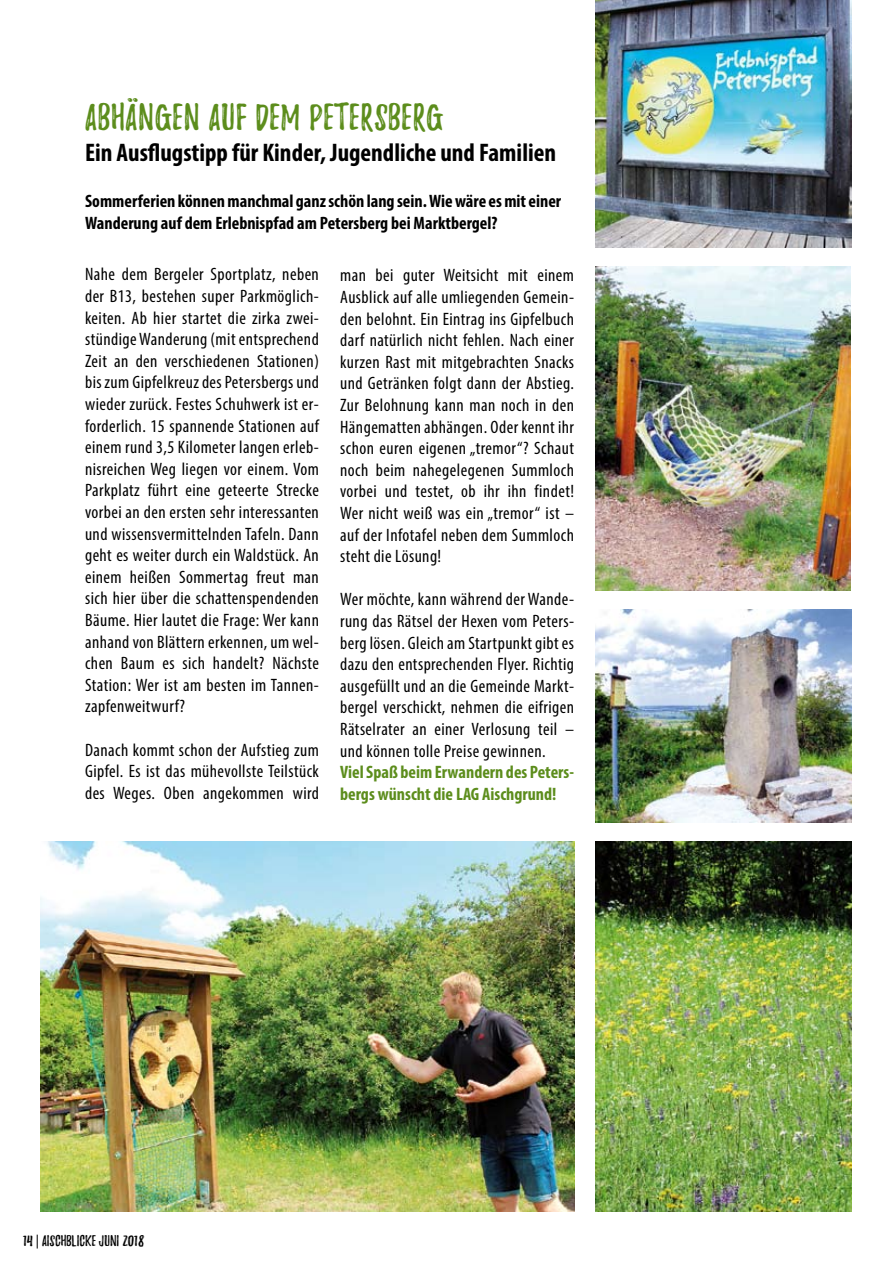
<style>
.page{position:relative;width:893px;height:1263px;background:#fff}
.page>*{position:absolute;margin:0;border:0;box-sizing:border-box;transform-origin:0 0}
.t1{font:33px "Playlist Caps";letter-spacing:.025em;color:#5c8d1c}
.t2{font:700 condensed 25.5px "Myriad Pro";color:#000}
.t3{font:22.5px "Playlist Caps";color:#5c8d1c}
.t4{font:condensed 18px/21.6px "Myriad Pro";letter-spacing:.025em;color:#000;text-align:justify}
.t5{font:700 condensed 18px/21.6px "Myriad Pro";color:#000}
.t6{font:700 condensed 18px/21.6px "Myriad Pro";color:#5c8d1c}
.t7{font:13.5px "Playlist Caps";color:#000}
</style>
<div class="page">
<img style="left:595px;top:841px;width:257px;height:371px">
<img style="left:595px;top:610px;width:257px;height:212px">
<img style="left:595px;top:266px;width:255px;height:324px">
<img style="left:595px;top:0;width:257px;height:247px">
<img style="left:40px;top:841px;width:534px;height:371px">
<svg style="left:37px;top:1234px;width:1px;height:14px"></svg>
<p class="t3" style="left:127px;top:82px;width:13px">..</p>
<h1 class="t1" style="left:85px;top:103px;width:360px">ABHANGEN AUF DEM PETERSBERG</h1>
<h2 class="t2" style="left:85px;top:137px;width:473px">Ein Ausflugstipp für Kinder, Jugendliche und Familien</h2>
<p class="t5" style="left:85px;top:190px;width:478px">Sommerferien können manchmal ganz schön lang sein. Wie wäre es mit einer<br>Wanderung auf dem Erlebnispfad am Petersberg bei Marktbergel?</p>
<p class="t4" style="left:85px;top:263px;width:235px">Nahe dem Bergeler Sportplatz, neben der B13, bestehen super Parkmöglich&shy;keiten. Ab hier startet die zirka zwei&shy;stündige Wanderung (mit entsprechend Zeit an den verschiedenen Stationen) bis zum Gipfelkreuz des Petersbergs und wieder zurück. Festes Schuhwerk ist er&shy;forderlich. 15 spannende Stationen auf einem rund 3,5 Kilometer langen erleb&shy;nisreichen Weg liegen vor einem. Vom Parkplatz führt eine geteerte Strecke vorbei an den ersten sehr interessanten und wissensvermittelnden Tafeln. Dann geht es weiter durch ein Waldstück. An einem heißen Sommertag freut man sich hier über die schattenspendenden Bäume. Hier lautet die Frage: Wer kann anhand von Blättern erkennen, um wel&shy;chen Baum es sich handelt? Nächste Station: Wer ist am besten im Tannen&shy;zapfenweitwurf?</p>
<p class="t4" style="left:85px;top:739px;width:235px">Danach kommt schon der Aufstieg zum Gipfel. Es ist das mühevollste Teilstück des Weges. Oben angekommen wird</p>
<p class="t4" style="left:340px;top:264px;width:235px">man bei guter Weitsicht mit einem Ausblick auf alle umliegenden Gemein&shy;den belohnt. Ein Eintrag ins Gipfelbuch darf natürlich nicht fehlen. Nach einer kurzen Rast mit mitgebrachten Snacks und Getränken folgt dann der Abstieg.<br>Zur Belohnung kann man noch in den Hängematten abhängen. Oder kennt ihr schon euren eigenen „tremor“? Schaut noch beim nahegelegenen Summloch vorbei und testet, ob ihr ihn findet!<br>Wer nicht weiß was ein „tremor“ ist – auf der Infotafel neben dem Summloch steht die Lösung!</p>
<p class="t4" style="left:340px;top:588px;width:235px">Wer möchte, kann während der Wande&shy;rung das Rätsel der Hexen vom Peters&shy;berg lösen. Gleich am Startpunkt gibt es dazu den entsprechenden Flyer. Richtig ausgefüllt und an die Gemeinde Markt&shy;bergel verschickt, nehmen die eifrigen Rätselrater an einer Verlosung teil – und können tolle Preise gewinnen.</p>
<p class="t6" style="left:340px;top:761px;width:235px">Viel Spaß beim Erwandern des Peters&shy;bergs wünscht die LAG Aischgrund!</p>
<p class="t7" style="left:23px;top:1234px;width:12px">14</p>
<p class="t7" style="left:42px;top:1234px;width:104px">AISCHBLICKE JUNI 2018</p>
</div>
